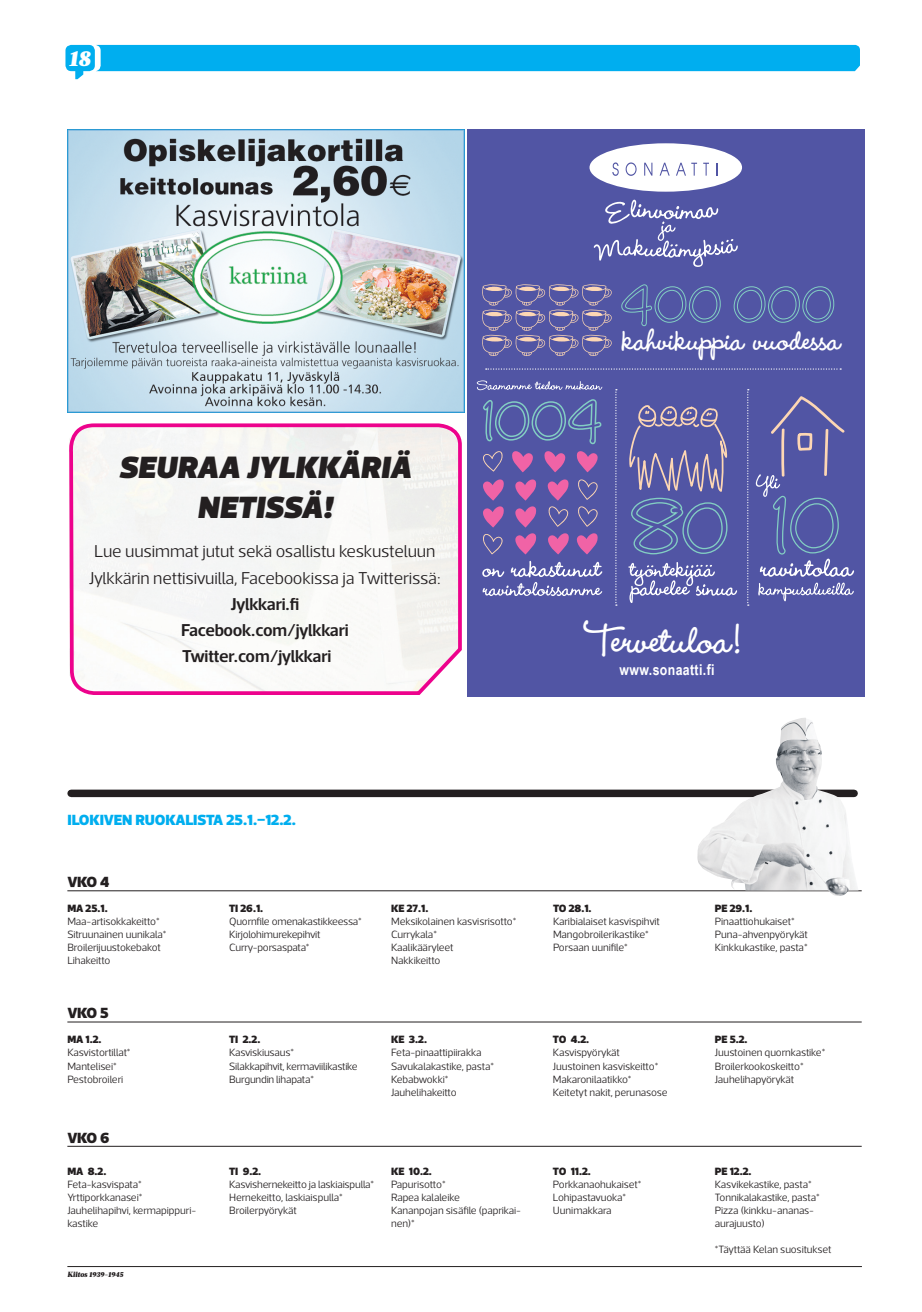
<style>
.page{position:relative;width:922px;height:1312px;background:#fff}
.page>*{position:absolute;margin:0;border:0;box-sizing:border-box;transform-origin:0 0}
.t1{font:700 48.38px "Wendy LP Std";color:#fff}
.t2{font:700 36.75px "Wendy LP Std";color:#fff}
.t3{font:italic 900 31.25px/39.4px "Acto";color:#231f20;text-align:center}
.t4{font:italic 900 22.5px "Acta";color:#fff}
.t5{font:300 17.5px "Acto";letter-spacing:-.01em;color:#231f20}
.t6{font:600 17.5px "Acto";letter-spacing:-.025em;color:#231f20}
.t7{font:900 15px "Acto";letter-spacing:-.01em;color:#00aeef}
.t8{font:700 15px "Arial Narrow";letter-spacing:.025em;color:#fff}
.t9{font:900 15px "Acto";color:#231f20}
.t10{font:300 10.75px/13.1px "Acto";letter-spacing:-.01em;color:#231f20}
.t11{font:italic 900 7.5px "Acta";letter-spacing:-.01em;color:#231f20}
.s1{font-weight:900}
</style>
<div class="page">
<hr style="left:67px;top:1265px;width:794px;height:1px;background:#231f20">
<svg style="left:65px;top:45px;width:794px;height:34px"></svg>
<svg style="left:438px;top:412px;width:27px;height:1px"></svg>
<div style="left:71px;top:789px;width:782px;height:8px;background:#231f20"></div>
<hr style="left:67px;top:1145px;width:794px;height:1px;background:#231f20">
<hr style="left:67px;top:1021px;width:794px;height:1px;background:#231f20">
<hr style="left:67px;top:890px;width:794px;height:1px;background:#231f20">
<img style="left:697px;top:718px;width:161px;height:178px">
<img style="left:67px;top:129px;width:397px;height:283px">
<div style="left:467px;top:129px;width:397px;height:567px;background:#5155a4"></div>
<div style="left:589px;top:143px;width:152px;height:49px;background:#fff;border-radius:50%"></div>
<svg style="left:612px;top:162px;width:6px;height:14px"></svg>
<svg style="left:625px;top:162px;width:11px;height:14px"></svg>
<svg style="left:644px;top:163px;width:8px;height:13px"></svg>
<svg style="left:659px;top:163px;width:10px;height:13px"></svg>
<svg style="left:676px;top:163px;width:9px;height:13px"></svg>
<svg style="left:691px;top:163px;width:6px;height:13px"></svg>
<svg style="left:703px;top:163px;width:5px;height:13px"></svg>
<svg style="left:716px;top:163px;width:1px;height:13px"></svg>
<svg style="left:593px;top:199px;width:144px;height:68px"></svg>
<svg style="left:482px;top:560px;width:120px;height:36px"></svg>
<svg style="left:483px;top:479px;width:21px;height:21px"></svg>
<svg style="left:515px;top:479px;width:22px;height:21px"></svg>
<svg style="left:547px;top:479px;width:22px;height:21px"></svg>
<svg style="left:578px;top:479px;width:19px;height:21px"></svg>
<svg style="left:483px;top:506px;width:21px;height:21px"></svg>
<svg style="left:515px;top:506px;width:22px;height:21px"></svg>
<svg style="left:578px;top:506px;width:19px;height:20px"></svg>
<svg style="left:548px;top:506px;width:20px;height:20px"></svg>
<svg style="left:483px;top:534px;width:19px;height:20px"></svg>
<svg style="left:515px;top:533px;width:22px;height:21px"></svg>
<svg style="left:576px;top:533px;width:22px;height:21px"></svg>
<svg style="left:548px;top:533px;width:21px;height:21px"></svg>
<svg style="left:476px;top:380px;width:126px;height:10px"></svg>
<svg style="left:483px;top:399px;width:119px;height:73px"></svg>
<svg style="left:755px;top:396px;width:98px;height:180px"></svg>
<svg style="left:758px;top:582px;width:95px;height:19px"></svg>
<svg style="left:621px;top:284px;width:213px;height:42px"></svg>
<svg style="left:482px;top:284px;width:129px;height:72px"></svg>
<svg style="left:629px;top:405px;width:99px;height:150px"></svg>
<svg style="left:628px;top:562px;width:109px;height:41px"></svg>
<svg style="left:485px;top:368px;width:356px;height:1px"></svg>
<svg style="left:615px;top:389px;width:1px;height:216px"></svg>
<svg style="left:747px;top:389px;width:1px;height:216px"></svg>
<svg style="left:69px;top:423px;width:393px;height:272px"></svg>
<p class="t4" style="left:69px;top:44px;width:23px">18</p>
<p class="t3" style="left:119px;top:447px;width:294px">SEURAA JYLKKÄRIÄ<br>NETISSÄ!</p>
<p class="t5" style="left:94px;top:541px;width:342px">Lue uusimmat jutut sekä osallistu keskusteluun</p>
<p class="t5" style="left:89px;top:567px;width:353px">Jylkkärin nettisivuilla, Facebookissa ja Twitterissä:</p>
<p class="t6" style="left:231px;top:593px;width:70px">Jylkkari.fi</p>
<p class="t6" style="left:181px;top:619px;width:169px">Facebook.com/jylkkari</p>
<p class="t6" style="left:182px;top:645px;width:150px">Twitter.com/jylkkari</p>
<p class="t7" style="left:67px;top:810px;width:230px">ILOKIVEN RUOKALISTA 25.1.–12.2.</p>
<p class="t9" style="left:67px;top:872px;width:44px">VKO 4</p>
<p class="t2" style="left:622px;top:318px;width:219px">kahvikuppia vuodessa</p>
<p class="t1" style="left:588px;top:610px;width:156px">Tervetuloa!</p>
<p class="t8" style="left:619px;top:658px;width:97px">www.sonaatti.fi</p>
<p class="t10" style="left:67px;top:901px;width:101px"><span class="s1">MA 25.1.<br></span>Maa-artisokkakeitto*<br>Sitruunainen uunikala*<br>Broilerijuustokebakot<br>Lihakeitto</p>
<p class="t10" style="left:229px;top:901px;width:134px"><span class="s1">TI 26.1.<br></span>Quornfile omenakastikkeessa*<br>Kirjolohimurekepihvit<br>Curry-porsaspata*</p>
<p class="t10" style="left:391px;top:901px;width:127px"><span class="s1">KE 27.1.<br></span>Meksikolainen kasvisrisotto*<br>Currykala*<br>Kaalikääryleet<br>Nakkikeitto</p>
<p class="t10" style="left:553px;top:901px;width:108px"><span class="s1">TO 28.1.<br></span>Karibialaiset kasvispihvit<br>Mangobroilerikastike*<br>Porsaan uunifile*</p>
<p class="t10" style="left:714px;top:901px;width:94px"><span class="s1">PE 29.1.<br></span>Pinaattiohukaiset*<br>Puna-ahvenpyörykät<br>Kinkkukastike, pasta*</p>
<p class="t9" style="left:67px;top:1003px;width:43px">VKO 5</p>
<p class="t10" style="left:67px;top:1032px;width:65px"><span class="s1">MA 1.2.<br></span>Kasvistortillat*<br>Mantelisei*<br>Pestobroileri</p>
<p class="t10" style="left:229px;top:1032px;width:130px"><span class="s1">TI 2.2.<br></span>Kasviskiusaus*<br>Silakkapihvit, kermaviilikastike<br>Burgundin lihapata*</p>
<p class="t10" style="left:391px;top:1032px;width:104px"><span class="s1">KE 3.2.<br></span>Feta-pinaattipiirakka<br>Savukalakastike, pasta*<br>Kebabwokki*<br>Jauhelihakeitto</p>
<p class="t10" style="left:553px;top:1032px;width:116px"><span class="s1">TO 4.2.<br></span>Kasvispyörykät<br>Juustoinen kasviskeitto*<br>Makaronilaatikko*<br>Keitetyt nakit, perunasose</p>
<p class="t10" style="left:714px;top:1032px;width:112px"><span class="s1">PE 5.2.<br></span>Juustoinen quornkastike*<br>Broilerkookoskeitto*<br>Jauhelihapyörykät</p>
<p class="t9" style="left:67px;top:1127px;width:44px">VKO 6</p>
<p class="t10" style="left:67px;top:1163px;width:130px"><span class="s1">MA 8.2.<br></span>Feta-kasvispata*<br>Yrttiporkkanasei*<br>Jauhelihapihvi, kermapippuri&shy;kastike</p>
<p class="t10" style="left:229px;top:1163px;width:146px"><span class="s1">TI 9.2.<br></span>Kasvishernekeitto ja laskiaispulla*<br>Hernekeitto, laskiaispulla*<br>Broilerpyörykät</p>
<p class="t10" style="left:391px;top:1163px;width:131px"><span class="s1">KE 10.2.<br></span>Papurisotto*<br>Rapea kalaleike<br>Kananpojan sisäfile (paprikai&shy;nen)*</p>
<p class="t10" style="left:553px;top:1163px;width:90px"><span class="s1">TO 11.2.<br></span>Porkkanaohukaiset*<br>Lohipastavuoka*<br>Uunimakkara</p>
<p class="t10" style="left:714px;top:1163px;width:106px"><span class="s1">PE 12.2.<br></span>Kasvikekastike, pasta*<br>Tonnikalakastike, pasta*<br>Pizza (kinkku-ananas&shy;aurajuusto)</p>
<p class="t10" style="left:714px;top:1242px;width:118px">*Täyttää Kelan suositukset</p>
<p class="t11" style="left:67px;top:1269px;width:57px">Kiitos 1939-1945</p>
</div>
